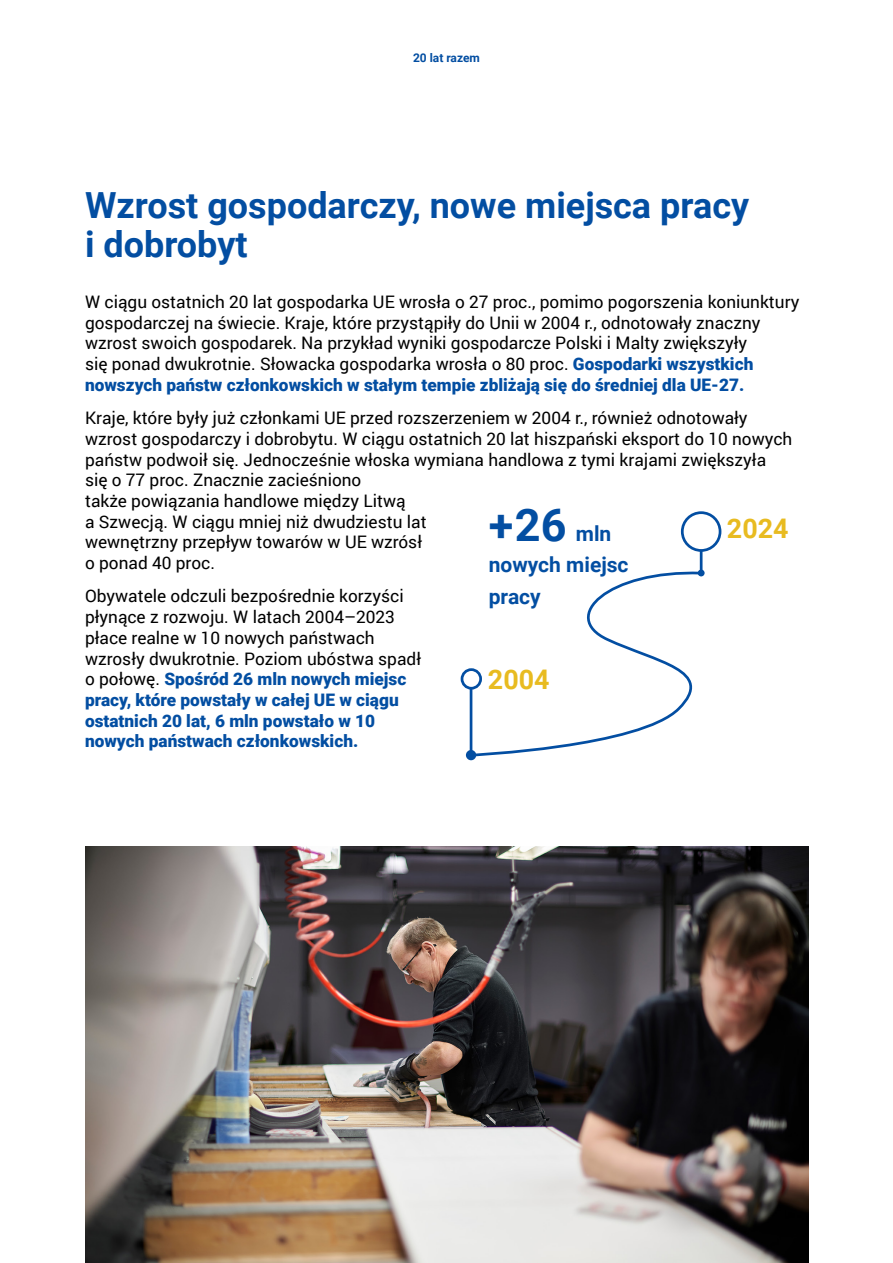
<style>
.page{position:relative;width:893px;height:1263px;background:#fff}
.page>*{position:absolute;margin:0;border:0;box-sizing:border-box;transform-origin:0 0}
.t1{font:700 45px "Roboto";color:#034ea2}
.Title_3__H3{font:700 36px/39px "Roboto";color:#034ea2}
.t2{font:700 27px "Roboto";color:#e8bb20}
.t3{font:700 21px/31.5px "Roboto";color:#034ea2}
.Body_text{font:17.25px/20.7px "Roboto";color:#000}
.t4{font:700 12px "Roboto";color:#034ea2}
.s1{font-weight:900;color:#034ea2}
.s2{font-size:21px}
</style>
<div class="page">
<img style="left:85px;top:846px;width:723px;height:417px">
<svg style="left:469px;top:570px;width:235px;height:188px"></svg>
<hr style="left:470px;top:688px;width:2px;height:67px;background:#034ea2">
<div style="left:466px;top:750px;width:10px;height:10px;background:#034ea2;border-radius:50%"></div>
<div style="left:698px;top:570px;width:7px;height:6px;background:#034ea2;border-radius:50%"></div>
<div style="left:681px;top:511px;width:40px;height:41px;border:3px solid #034ea2;border-radius:50%"></div>
<hr style="left:700px;top:550px;width:2px;height:23px;background:#034ea2">
<div style="left:461px;top:668px;width:21px;height:22px;border:3px solid #034ea2;border-radius:50%"></div>
<p class="t4" style="left:413px;top:50px;width:68px">20 lat razem</p>
<h3 class="Title_3__H3" style="left:85px;top:185px;width:666px">Wzrost gospodarczy, nowe miejsca pracy i dobrobyt</h3>
<p class="Body_text" style="left:85px;top:291px;width:716px">W ciągu ostatnich 20 lat gospodarka UE wrosła o 27 proc., pomimo pogorszenia koniunktury gospodarczej na świecie. Kraje, które przystąpiły do Unii w 2004 r., odnotowały znaczny wzrost swoich gospodarek. Na przykład wyniki gospodarcze Polski i Malty zwiększyły<br>się ponad dwukrotnie. Słowacka gospodarka wrosła o 80 proc. <span class="s1">Gospodarki wszystkich nowszych państw członkowskich w stałym tempie zbliżają się do średniej dla UE-27.</span></p>
<p class="Body_text" style="left:85px;top:407px;width:709px">Kraje, które były już członkami UE przed rozszerzeniem w 2004 r., również odnotowały wzrost gospodarczy i dobrobytu. W ciągu ostatnich 20 lat hiszpański eksport do 10 nowych państw podwoił się. Jednocześnie włoska wymiana handlowa z tymi krajami zwiększyła się o 77 proc. Znacznie zacieśniono<br>także powiązania handlowe między Litwą<br>a Szwecją. W ciągu mniej niż dwudziestu lat<br>wewnętrzny przepływ towarów w UE wzrósł<br>o ponad 40 proc.</p>
<p class="Body_text" style="left:85px;top:585px;width:337px">Obywatele odczuli bezpośrednie korzyści płynące z rozwoju. W latach 2004–2023 płace realne w 10 nowych państwach wzrosły dwukrotnie. Poziom ubóstwa spadł o połowę. <span class="s1">Spośród 26 mln nowych miejsc pracy, które powstały w całej UE w ciągu ostatnich 20 lat, 6 mln powstało w 10 nowych państwach członkowskich.</span></p>
<h1 class="t1" style="left:489px;top:493px;width:124px">+ 26 <span class="s2">mln</span></h1>
<p class="t3" style="left:489px;top:548px;width:141px">nowych miejsc pracy</p>
<h3 class="t2" style="left:727px;top:509px;width:63px">2024</h3>
<h3 class="t2" style="left:488px;top:660px;width:63px">2004</h3>
</div>
